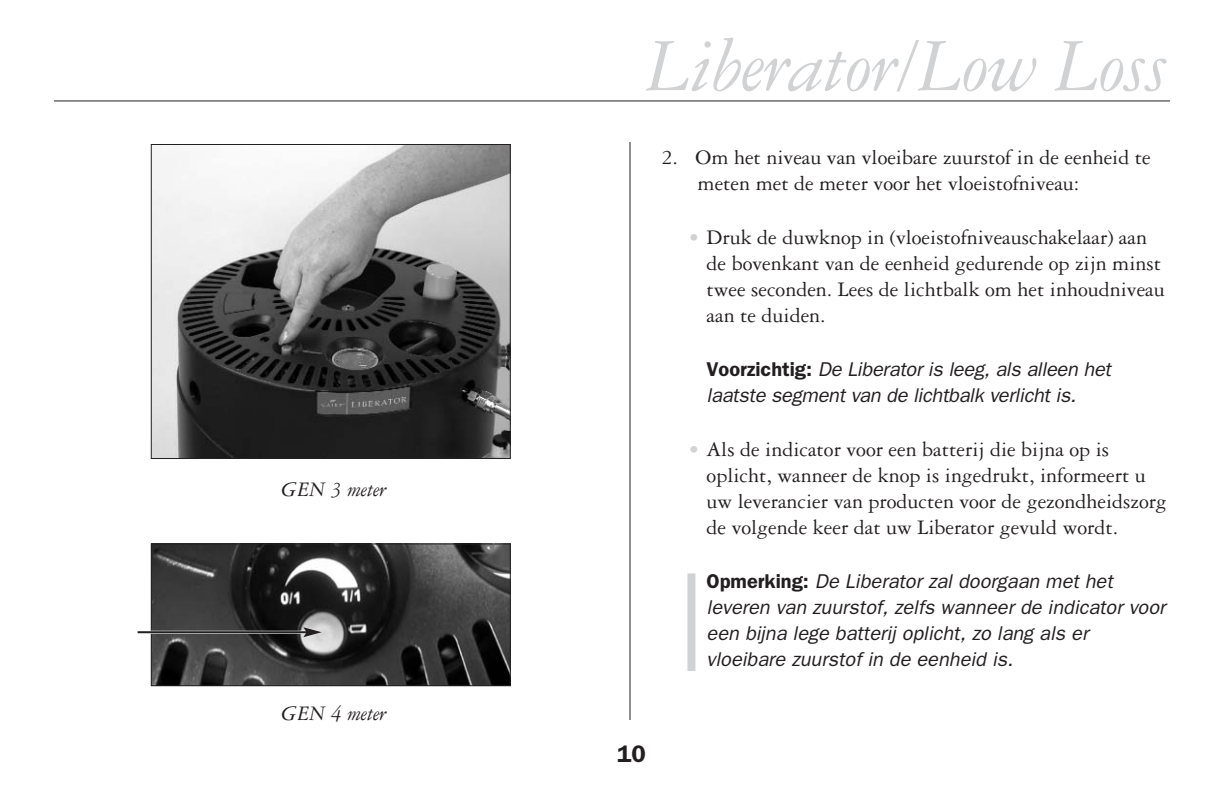
<style>
.page{position:relative;width:1224px;height:792px;background:#fff}
.page>*{position:absolute;margin:0;border:0;box-sizing:border-box;transform-origin:0 0}
.t1{font:italic 80px "Garamond Three";letter-spacing:-.01em;color:#d1d2d4}
.t2{font:600 24px "Franklin Gothic";color:#231f20}
.t3{font:22px/26px "Garamond Three";color:#231f20}
.t4{font:italic 22px "Garamond Three";color:#231f20}
.t5{font:italic 20px/26px "Franklin Gothic";color:#231f20}
.s1{color:#d1d2d4}
.s2{font-weight:600;font-style:normal}
</style>
<div class="page">
<hr style="left:630px;top:142px;width:1px;height:578px;background:#231f20">
<hr style="left:54px;top:100px;width:1116px;height:1px;background:#231f20">
<img style="left:153px;top:146px;width:356px;height:311px">
<div style="left:151px;top:144px;width:360px;height:315px;border:1px solid #231f20"></div>
<img style="left:153px;top:545px;width:356px;height:139px">
<div style="left:151px;top:543px;width:360px;height:143px;border:1px solid #231f20"></div>
<hr style="left:138px;top:631px;width:170px;height:3px;background:#fff">
<hr style="left:138px;top:631px;width:169px;height:2px;background:#231f20">
<svg style="left:303px;top:627px;width:20px;height:10px"></svg>
<div style="left:687px;top:573px;width:8px;height:98px;background:#d1d2d4"></div>
<p class="t4" style="left:282px;top:482px;width:107px">GEN 3 meter</p>
<p class="t4" style="left:282px;top:705px;width:107px">GEN 4 meter</p>
<h1 class="t1" style="left:646px;top:38px;width:523px">Liberator/Low Loss</h1>
<p class="t3" style="left:698px;top:146px;width:455px;text-indent:-36px">2. Om het niveau van vloeibare zuurstof in de eenheid te meten met de meter voor het vloeistofniveau:</p>
<p class="t3" style="left:707px;top:226px;width:460px;text-indent:-18px"><span class="s1">•</span> Druk de duwknop in (vloeistofniveauschakelaar) aan de bovenkant van de eenheid gedurende op zijn minst twee seconden. Lees de lichtbalk om het inhoudniveau aan te duiden.</p>
<p class="t5" style="left:707px;top:358px;width:409px"><span class="s2">V o o rz i c h t i g :</span> De Liberator is leeg, als alleen het laatste segment van de lichtbalk verlicht is.</p>
<p class="t3" style="left:707px;top:438px;width:462px;text-indent:-18px"><span class="s1">•</span> Als de indicator voor een batterij die bijna op is oplicht, wanneer de knop is ingedrukt, informeert u uw leverancier van producten voor de gezondheidszorg de volgende keer dat uw Liberator gevuld wordt.</p>
<p class="t5" style="left:707px;top:570px;width:464px"><span class="s2">O p m e r k i n g :</span> De Liberator zal doorgaan met het leveren van zuurstof, zelfs wanneer de indicator voor een bijna lege batterij oplicht, zo lang als er vloeibare zuurstof in de eenheid is.</p>
<p class="t2" style="left:617px;top:745px;width:30px">10</p>
</div>
